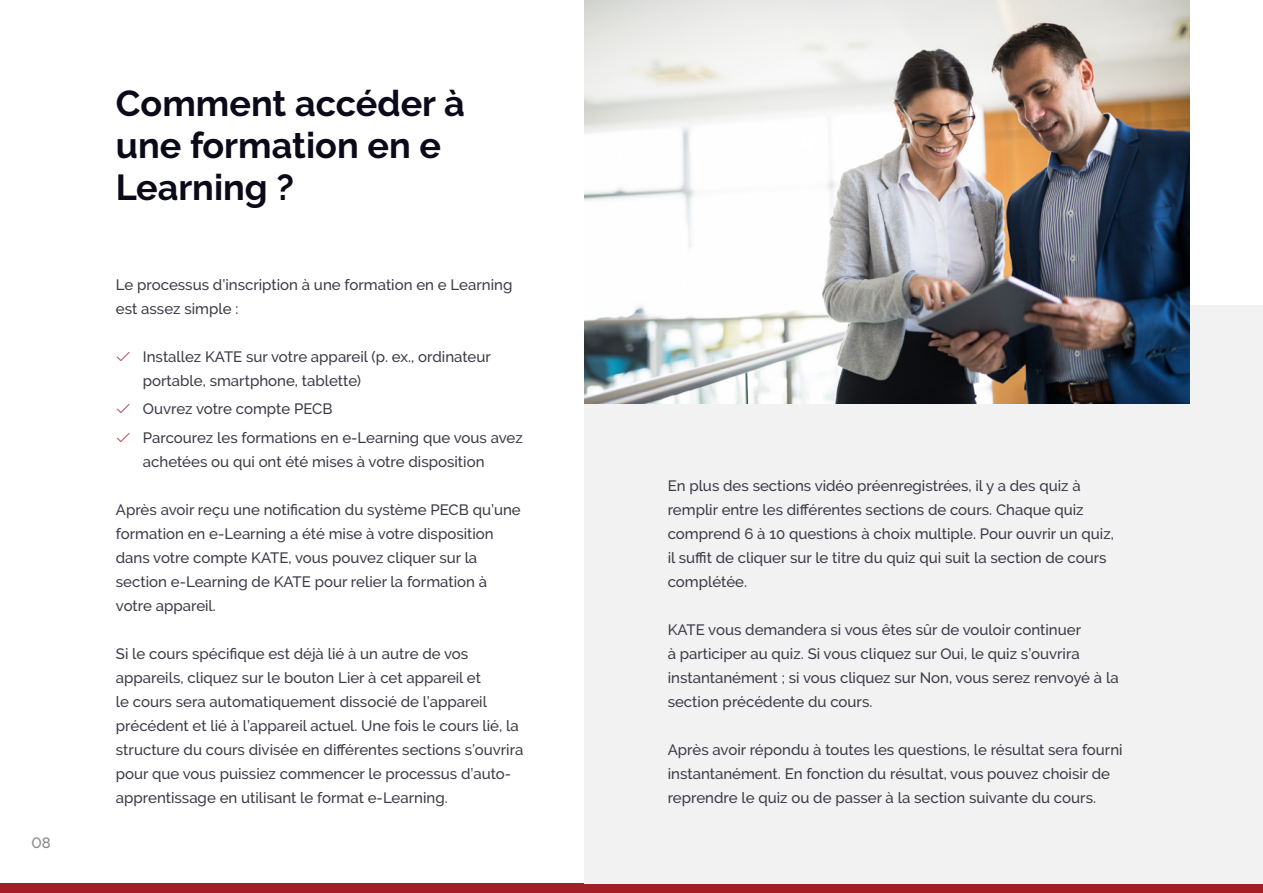
<style>
.page{position:relative;width:1263px;height:893px;background:#fff}
.page>*{position:absolute;margin:0;border:0;box-sizing:border-box;transform-origin:0 0}
.t1{font:700 36px/42px "Raleway";color:#0b0a19}
.Bullet{font:500 15px/24px "Raleway";color:#3c3b47}
.Body{font:500 15px/24px "Raleway";color:#3c3b47}
.t2{font:500 15px "Raleway";color:#85858c}
.s1{font-family:"la solid 900";font-weight:400;color:#b44b54}
</style>
<div class="page">
<div style="left:0;top:884px;width:1263px;height:9px;background:#a11e29"></div>
<div style="left:585px;top:306px;width:678px;height:578px;background:#f2f2f2"></div>
<img style="left:585px;top:0;width:604px;height:403px">
<p class="t2" style="left:31px;top:834px;width:21px">08</p>
<p class="t1" style="left:116px;top:83px;width:350px">Comment accéder à une formation en e<br>Learning ?</p>
<p class="Bullet" style="left:116px;top:272px;width:398px">Le processus d’inscription à une formation en e Learning est assez simple :</p>
<p class="Bullet" style="left:143px;top:344px;width:350px;text-indent:-27px"><span class="s1">â</span> Installez KATE sur votre appareil (p. ex., ordinateur portable, smartphone, tablette)</p>
<p class="Bullet" style="left:116px;top:397px;width:218px"><span class="s1">â</span> Ouvrez votre compte PECB</p>
<p class="Bullet" style="left:143px;top:425px;width:381px;text-indent:-27px"><span class="s1">â</span> Parcourez les formations en e-Learning que vous avez achetées ou qui ont été mises à votre disposition</p>
<p class="Bullet" style="left:116px;top:497px;width:406px">Après avoir reçu une notification du système PECB qu’une formation en e-Learning a été mise à votre disposition dans votre compte KATE, vous pouvez cliquer sur la section e-Learning de KATE pour relier la formation à votre appareil.</p>
<p class="Bullet" style="left:116px;top:641px;width:409px">Si le cours spécifique est déjà lié à un autre de vos appareils, cliquez sur le bouton Lier à cet appareil et<br>le cours sera automatiquement dissocié de l’appareil précédent et lié à l’appareil actuel. Une fois le cours lié, la structure du cours divisée en différentes sections s’ouvrira pour que vous puissiez commencer le processus d’auto&shy;apprentissage en utilisant le format e-Learning.</p>
<p class="Body" style="left:668px;top:473px;width:448px">En plus des sections vidéo préenregistrées, il y a des quiz à remplir entre les différentes sections de cours. Chaque quiz comprend 6 à 10 questions à choix multiple. Pour ouvrir un quiz, il suffit de cliquer sur le titre du quiz qui suit la section de cours complétée.</p>
<p class="Body" style="left:668px;top:617px;width:452px">KATE vous demandera si vous êtes sûr de vouloir continuer<br>à participer au quiz. Si vous cliquez sur Oui, le quiz s’ouvrira instantanément ; si vous cliquez sur Non, vous serez renvoyé à la section précédente du cours.</p>
<p class="Body" style="left:668px;top:737px;width:456px">Après avoir répondu à toutes les questions, le résultat sera fourni instantanément. En fonction du résultat, vous pouvez choisir de reprendre le quiz ou de passer à la section suivante du cours.</p>
</div>
